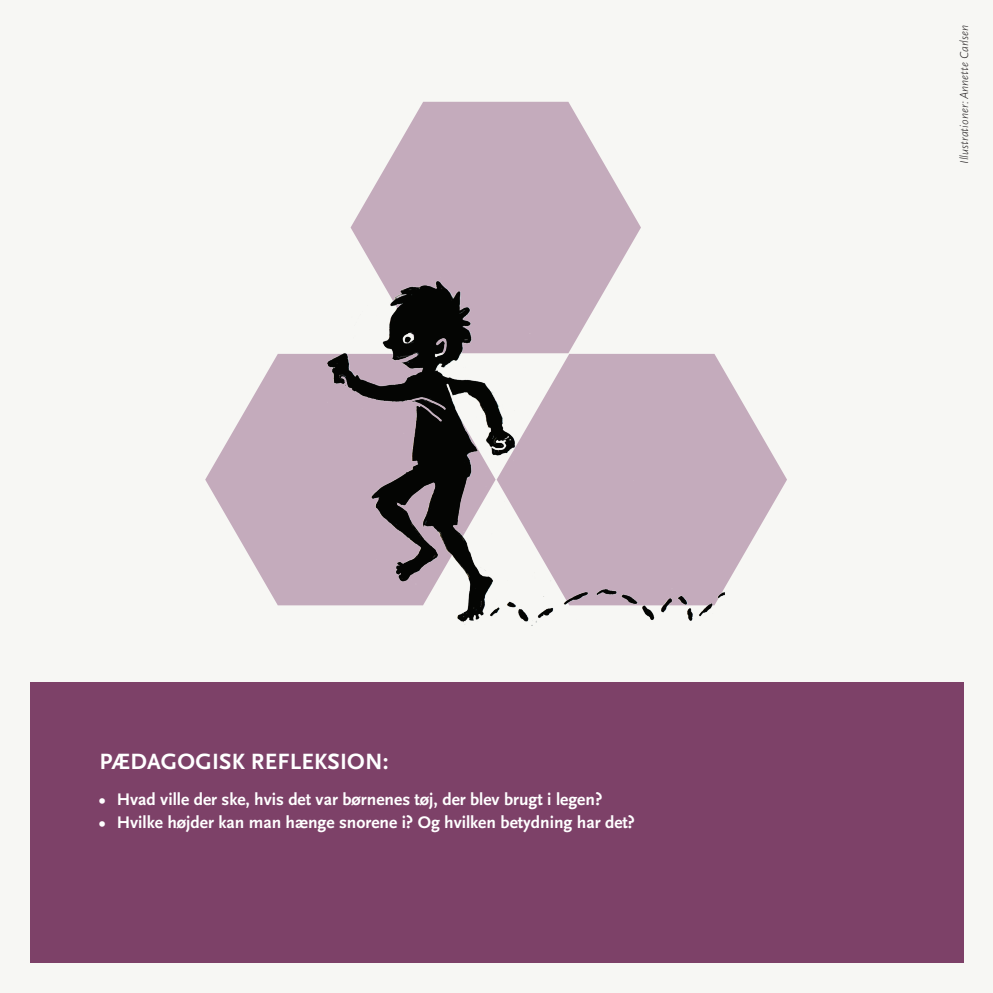
<style>
.page{position:relative;width:993px;height:993px;background:#fff}
.page>*{position:absolute;margin:0;border:0;box-sizing:border-box;transform-origin:0 0}
.t1{font:700 23.1px "Scala Sans OT";letter-spacing:.01em;color:#fff}
.t2{font:700 17.5px "Scala Sans OT";color:#fff}
.t3{font:italic 300 11.9px "Scala Sans OT";color:#231f20}
</style>
<div class="page">
<div style="left:0;top:0;width:992px;height:992px;background:#f7f7f4"></div>
<svg style="left:350px;top:102px;width:290px;height:168px;fill:#c4abbc"></svg>
<svg style="left:205px;top:354px;width:94px;height:251px;fill:#c4abbc"></svg>
<svg style="left:724px;top:371px;width:62px;height:225px"></svg>
<img style="left:299px;top:270px;width:425px;height:356px">
<div style="left:30px;top:682px;width:932px;height:280px;background:#7d4168"></div>
<h1 class="t1" style="left:99px;top:748px;width:290px">PÆDAGOGISK REFLEKSION:</h1>
<p class="t2" style="left:99px;top:789px;width:504px">• Hvad ville der ske, hvis det var børnenes tøj, der blev brugt i legen?</p>
<p class="t2" style="left:99px;top:811px;width:537px">• Hvilke højder kan man hænge snorene i? Og hvilken betydning har det?</p>
<p class="t3" style="left:957px;top:164px;width:140px;rotate:-90deg">Illustrationer: Annette Carlsen</p>
</div>
